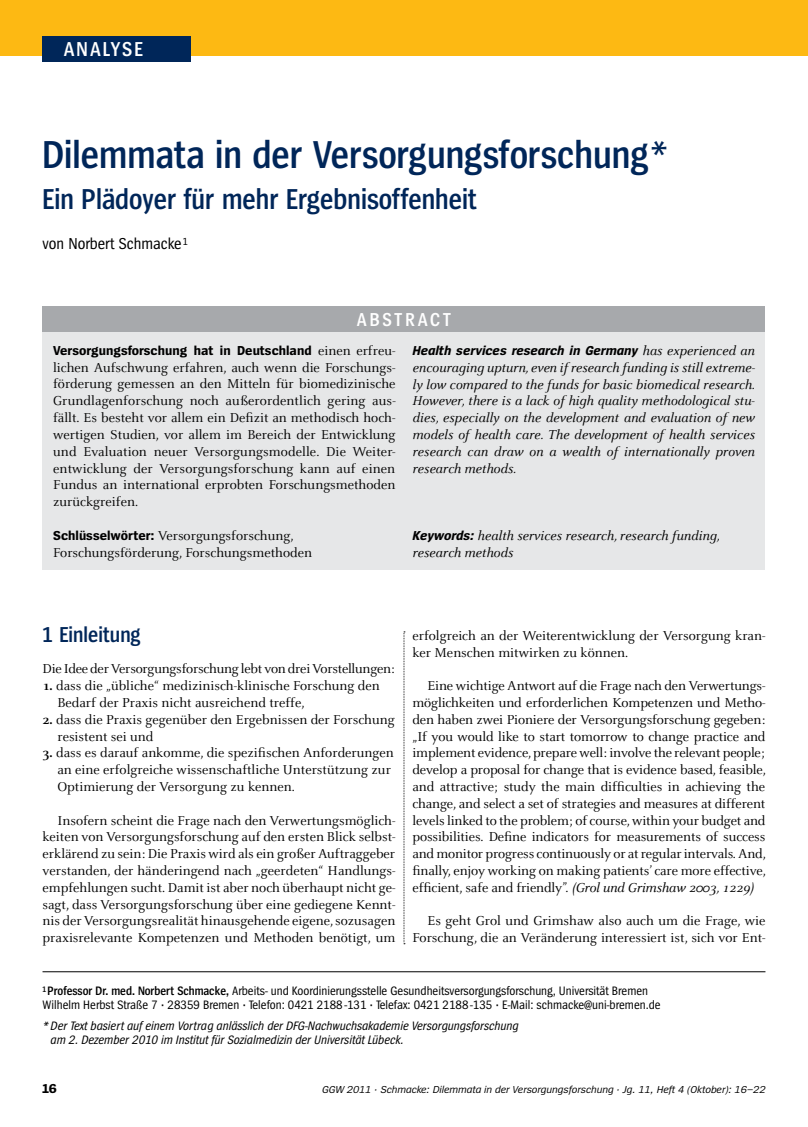
<style>
.page{position:relative;width:808px;height:1127px;background:#fff}
.page>*{position:absolute;margin:0;border:0;box-sizing:border-box;transform-origin:0 0}
.t1{font:600 40.5px "Spiegel Cd";color:#002659}
.t2{font:600 30px "Spiegel Cd";color:#002659}
.t3{font:600 22.5px "Spiegel Cd";color:#002659}
.t4{font:600 21px "Spiegel Cd";color:#fff}
.t5{font:600 19.5px "Spiegel Cd";color:#fff}
.t6{font:16.5px "Spiegel Cd";color:#000}
.t7{font:14.25px/16.8px "Celeste";color:#000}
.t8{font:italic 14.25px/16.8px "Celeste";color:#000;text-align:justify}
.t9{font:700 13.5px "Spiegel";color:#000}
.t10{font:italic 700 13.5px "Spiegel";color:#000}
.t11{font:12.75px/14.2px "Spiegel Cd";color:#000}
.t12{font:italic 12.75px/14.2px "Spiegel Cd";color:#000}
.t13{font:italic 10.5px "Spiegel";color:#000}
.s1{font-weight:400}
.s2{font-family:"Celeste";font-weight:400;font-size:14.25px}
.s3{font-family:"Spiegel";font-weight:700;font-size:13.5px}
.s4{font-weight:700}
.s5{font-style:italic}
.s6{font-weight:600}
</style>
<div class="page">
<div style="left:0;top:0;width:808px;height:55px;background:#fdb913"></div>
<div style="left:43px;top:36px;width:148px;height:26px;background:#002659"></div>
<svg style="left:404px;top:631px;width:1px;height:313px"></svg>
<hr style="left:43px;top:971px;width:722px;height:1px;background:#000">
<div style="left:43px;top:330px;width:722px;height:240px;background:#e6e7e8"></div>
<div style="left:43px;top:306px;width:722px;height:26px;background:#a7a9ac"></div>
<h3 class="t4" style="left:64px;top:38px;width:81px">Analyse</h3>
<h1 class="t1" style="left:43px;top:134px;width:628px">Dilemmata in der Versorgungsforschung<span class="s1">*</span></h1>
<h2 class="t2" style="left:43px;top:184px;width:436px">Ein Plädoyer für mehr Ergebnisoffenheit</h2>
<p class="t6" style="left:43px;top:235px;width:147px">von Norbert Schmacke<sup>1</sup></p>
<h3 class="t5" style="left:357px;top:309px;width:96px">Abstract</h3>
<p class="t9" style="left:53px;top:344px;width:344px">Versorgungsforschung hat in Deutschland <span class="s2">einen erfreu-</span></p>
<p class="t7" style="left:53px;top:359px;width:344px;text-align:justify">lichen Aufschwung erfahren, auch wenn die Forschungs&shy;förderung gemessen an den Mitteln für biomedizinische Grundlagenforschung noch außerordentlich gering aus&shy;fällt. Es besteht vor allem ein Defizit an methodisch hoch&shy;wertigen Studien, vor allem im Bereich der Entwicklung und Evaluation neuer Versorgungsmodelle. Die Weiter&shy;entwicklung der Versorgungsforschung kann auf einen Fundus an international erprobten Forschungsmethoden zurückgreifen.</p>
<p class="t7" style="left:53px;top:527px;width:260px"><span class="s3">Schlüsselwörter:</span> Versorgungsforschung,<br>Forschungsförderung, Forschungsmethoden</p>
<p class="t10" style="left:412px;top:344px;width:344px">Health services research in Germany <span class="s2">has experienced an</span></p>
<p class="t8" style="left:412px;top:359px;width:344px">encouraging upturn, even if research funding is still extreme&shy;ly low compared to the funds for basic biomedical research.<br>However, there is a lack of high quality methodological stu&shy;dies, especially on the development and evaluation of new models of health care. The development of health services research can draw on a wealth of internationally proven research methods.</p>
<p class="t8" style="left:412px;top:527px;width:309px"><span class="s3">Keywords:</span> health services research, research funding, research methods</p>
<h3 class="t3" style="left:43px;top:624px;width:100px">1 Einleitung</h3>
<p class="t7" style="left:43px;top:661px;width:354px">Die Idee der Versorgungsforschung lebt von drei Vorstellungen:</p>
<p class="t7" style="left:57px;top:678px;width:324px;text-indent:-15px"><span class="s4">1.</span> dass die „übliche“ medizinisch-klinische Forschung den<br>Bedarf der Praxis nicht ausreichend treffe,</p>
<p class="t7" style="left:57px;top:711px;width:339px;text-indent:-15px"><span class="s4">2.</span> dass die Praxis gegenüber den Ergebnissen der Forschung resistent sei und</p>
<p class="t7" style="left:57px;top:745px;width:338px;text-indent:-15px"><span class="s4">3.</span> dass es darauf ankomme, die spezifischen Anforderungen an eine erfolgreiche wissenschaftliche Unterstützung zur<br>Optimierung der Versorgung zu kennen.</p>
<p class="t7" style="left:43px;top:812px;width:354px;text-align:justify;text-indent:15px">Insofern scheint die Frage nach den Verwertungsmöglich&shy;keiten von Versorgungsforschung auf den ersten Blick selbst&shy;erklärend zu sein: Die Praxis wird als ein großer Auftraggeber verstanden, der händeringend nach „geerdeten“ Handlungs&shy;empfehlungen sucht. Damit ist aber noch überhaupt nicht ge&shy;sagt, dass Versorgungsforschung über eine gediegene Kennt&shy;nis der Versorgungsrealität hinausgehende eigene, sozusagen praxisrelevante Kompetenzen und Methoden benötigt, um</p>
<p class="t7" style="left:412px;top:627px;width:354px">erfolgreich an der Weiterentwicklung der Versorgung kran&shy;ker Menschen mitwirken zu können.</p>
<p class="t7" style="left:412px;top:678px;width:355px;text-align:justify;text-indent:15px">Eine wichtige Antwort auf die Frage nach den Verwertungs&shy;möglichkeiten und erforderlichen Kompetenzen und Metho&shy;den haben zwei Pioniere der Versorgungsforschung gegeben: „If you would like to start tomorrow to change practice and implement evidence, prepare well: involve the relevant people; develop a proposal for change that is evidence based, feasible, and attractive; study the main difficulties in achieving the change, and select a set of strategies and measures at different levels linked to the problem; of course, within your budget and possibilities. Define indicators for measurements of success and monitor progress continuously or at regular intervals. And, finally, enjoy working on making patients’ care more effective, efficient, safe and friendly”. <span class="s5">(Grol und Grimshaw 2003, 1229)</span></p>
<p class="t7" style="left:412px;top:913px;width:354px;text-align:right">Es geht Grol und Grimshaw also auch um die Frage, wie<br>Forschung, die an Veränderung interessiert ist, sich vor Ent-</p>
<p class="t11" style="left:43px;top:984px;width:620px"><sup>1</sup><span class="s6">Professor Dr. med. Norbert Schmacke,</span> Arbeits- und Koordinierungsstelle Gesundheitsversorgungsforschung, Universität Bremen<br>Wilhelm Herbst Straße 7 · 28359 Bremen · Telefon: 0421 2188 -131 · Telefax: 0421 2188 -135 · E-Mail: schmacke@uni-bremen.de</p>
<p class="t12" style="left:51px;top:1019px;width:470px;text-indent:-8px">* Der Text basiert auf einem Vortrag anlässlich der DFG-Nachwuchsakademie Versorgungsforschung am 2. Dezember 2010 im Institut für Sozialmedizin der Universität Lübeck.</p>
<p class="t9" style="left:43px;top:1081px;width:16px">16</p>
<p class="t13" style="left:322px;top:1084px;width:445px">GGW 2011 · Schmacke: Dilemmata in der Versorgungsforschung · Jg. 11, Heft 4 (Oktober): 16–22</p>
</div>
